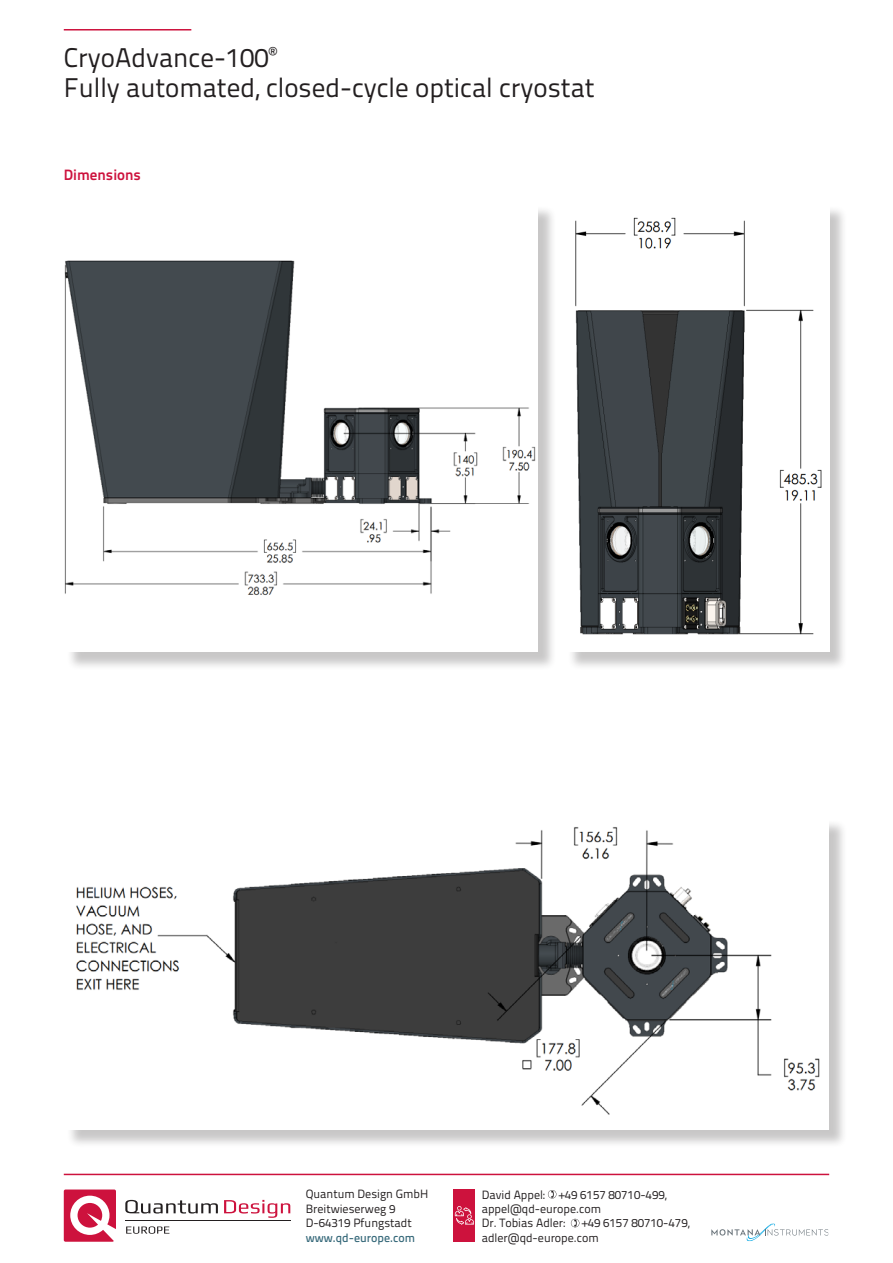
<style>
.page{position:relative;width:893px;height:1263px;background:#fff}
.page>*{position:absolute;margin:0;border:0;box-sizing:border-box;transform-origin:0 0}
.t1{font:27px/30px "Titillium Text 22 L";color:#231f20}
.Überschrift_2_rot{font:700 15px "Titillium Text 22 L";color:#cd123d}
.t2{font:12px/14.4px "Titillium Text 22 L";color:#231f20}
.t3{font:500 12px "Titillium Text 22 L";color:#356879}
</style>
<div class="page">
<hr style="left:64px;top:29px;width:127px;height:2px;background:#cd123d">
<hr style="left:64px;top:1174px;width:765px;height:1px;background:#cd123d">
<svg style="left:64px;top:1189px;width:52px;height:53px"></svg>
<svg style="left:125px;top:1200px;width:93px;height:13px"></svg>
<svg style="left:224px;top:1200px;width:66px;height:18px"></svg>
<hr style="left:125px;top:1220px;width:166px;height:1px;background:#231f20">
<svg style="left:126px;top:1226px;width:43px;height:8px"></svg>
<svg style="left:548px;top:1190px;width:8px;height:8px"></svg>
<svg style="left:571px;top:1219px;width:8px;height:8px"></svg>
<div style="left:454px;top:1189px;width:21px;height:53px;background:#cd123d"></div>
<svg style="left:455px;top:1206px;width:19px;height:19px"></svg>
<svg style="left:711px;top:1225px;width:116px;height:15px"></svg>
<div style="left:66px;top:205px;width:490px;height:465px;background:#231f20;opacity:.25"></div>
<div style="left:64px;top:203px;width:474px;height:449px;background:#fff"></div>
<img style="left:64px;top:260px;width:472px;height:335px">
<div style="left:567px;top:205px;width:281px;height:465px;background:#231f20;opacity:.25"></div>
<div style="left:565px;top:203px;width:264px;height:449px;background:#fff"></div>
<img style="left:575px;top:218px;width:247px;height:417px">
<div style="left:66px;top:819px;width:782px;height:329px;background:#231f20;opacity:.25"></div>
<div style="left:64px;top:817px;width:765px;height:313px;background:#fff"></div>
<img style="left:76px;top:827px;width:744px;height:288px">
<h1 class="t1" style="left:64px;top:41px;width:532px">CryoAdvance-100<sup>®<br></sup>Fully automated, closed-cycle optical cryostat</h1>
<p class="Überschrift_2_rot" style="left:64px;top:163px;width:79px">Dimensions</p>
<p class="t2" style="left:306px;top:1186px;width:124px">Quantum Design GmbH<br>Breitwieserweg 9<br>D-64319 Pfungstadt</p>
<p class="t3" style="left:306px;top:1228px;width:111px">www.qd-europe.com</p>
<p class="t2" style="left:482px;top:1186px;width:186px">David Appel: +49 6157 80710-499, appel@qd-europe.com<br>Dr. Tobias Adler:</p>
<p class="t2" style="left:482px;top:1215px;width:209px;text-indent:100px">+49 6157 80710-479, adler@qd-europe.com</p>
</div>
